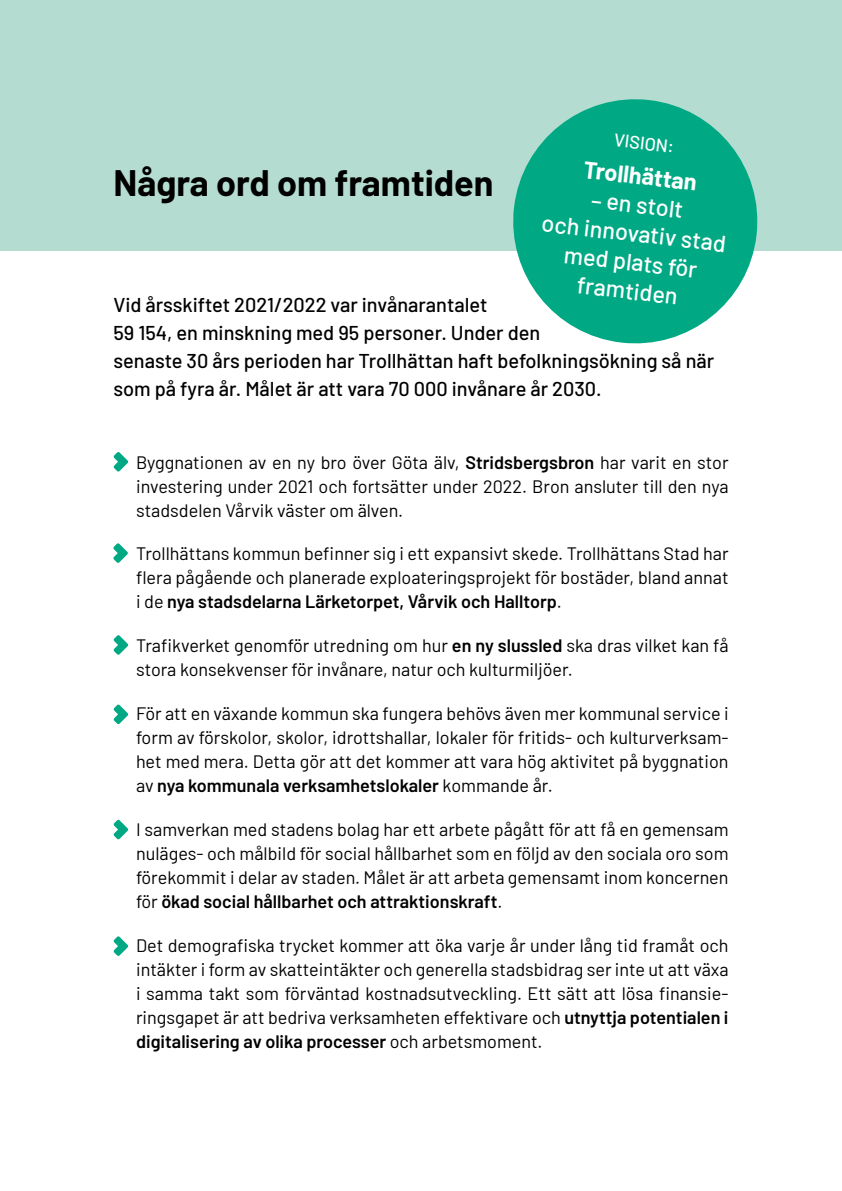
<style>
.page{position:relative;width:842px;height:1191px;background:#fff}
.page>*{position:absolute;margin:0;border:0;box-sizing:border-box;transform-origin:0 0}
.t1{font:700 36px "Barlow";color:#000}
.t2{font:500 23.4px/28.8px "Barlow";color:#fff;text-align:center}
.t3{font:700 23.4px "Barlow";color:#fff}
.t4{font:500 20px/28px "Barlow";color:#000}
.Brödtext_1{font:18px/24px "Barlow";color:#000;text-align:justify}
.t5{font:500 18px "Barlow";color:#fff}
.s1{font-weight:600}
</style>
<div class="page">
<div style="left:0;top:0;width:842px;height:250px;background:#b4dcd0"></div>
<svg style="left:506px;top:99px;width:258px;height:245px;fill:#00a984"></svg>
<svg style="left:114px;top:452px;width:14px;height:20px"></svg>
<svg style="left:113px;top:543px;width:15px;height:20px"></svg>
<svg style="left:114px;top:635px;width:14px;height:20px"></svg>
<svg style="left:114px;top:704px;width:14px;height:20px"></svg>
<svg style="left:114px;top:819px;width:14px;height:20px"></svg>
<svg style="left:114px;top:936px;width:14px;height:20px"></svg>
<p class="t5" style="left:616px;top:127px;width:62px;rotate:7deg">VISION:</p>
<p class="t3" style="left:586px;top:152px;width:115px;rotate:7deg">Trollhättan</p>
<p class="t2" style="left:547px;top:177px;width:187px;rotate:7deg">– en stolt<br>och innovativ stad med plats för framtiden</p>
<h2 class="t1" style="left:113px;top:157px;width:382px">Några ord om framtiden</h2>
<p class="t4" style="left:113px;top:289px;width:602px">Vid årsskiftet 2021/2022 var invånarantalet<br>59 154, en minskning med 95 personer. Under den<br>senaste 30 års perioden har Trollhättan haft befolkningsökning så när som på fyra år. Målet är att vara 70 000 invånare år 2030.</p>
<p class="Brödtext_1" style="left:136px;top:449px;width:594px">Byggnationen av en ny bro över Göta älv, <span class="s1">Stridsbergsbron</span> har varit en stor investering under 2021 och fortsätter under 2022. Bron ansluter till den nya stadsdelen Vårvik väster om älven.</p>
<p class="Brödtext_1" style="left:136px;top:540px;width:594px">Trollhättans kommun befinner sig i ett expansivt skede. Trollhättans Stad har flera pågående och planerade exploateringsprojekt för bostäder, bland annat i de <span class="s1">nya stadsdelarna Lärketorpet, Vårvik och Halltorp</span>.</p>
<p class="Brödtext_1" style="left:136px;top:632px;width:594px">Trafikverket genomför utredning om hur <span class="s1">en ny slussled</span> ska dras vilket kan få stora konsekvenser för invånare, natur och kulturmiljöer.</p>
<p class="Brödtext_1" style="left:136px;top:700px;width:594px">För att en växande kommun ska fungera behövs även mer kommunal service i form av förskolor, skolor, idrottshallar, lokaler för fritids- och kulturverksam&shy;het med mera. Detta gör att det kommer att vara hög aktivitet på byggnation av <span class="s1">nya kommunala verksamhetslokaler</span> kommande år.</p>
<p class="Brödtext_1" style="left:136px;top:816px;width:594px">I samverkan med stadens bolag har ett arbete pågått för att få en gemensam nuläges- och målbild för social hållbarhet som en följd av den sociala oro som förekommit i delar av staden. Målet är att arbeta gemensamt inom koncernen för <span class="s1">ökad social hållbarhet och attraktionskraft</span>.</p>
<p class="Brödtext_1" style="left:136px;top:932px;width:594px">Det demografiska trycket kommer att öka varje år under lång tid framåt och intäkter i form av skatteintäkter och generella stadsbidrag ser inte ut att växa i samma takt som förväntad kostnadsutveckling. Ett sätt att lösa finansie&shy;ringsgapet är att bedriva verksamheten effektivare och <span class="s1">utnyttja potentialen i digitalisering av olika processer</span> och arbetsmoment.</p>
</div>
